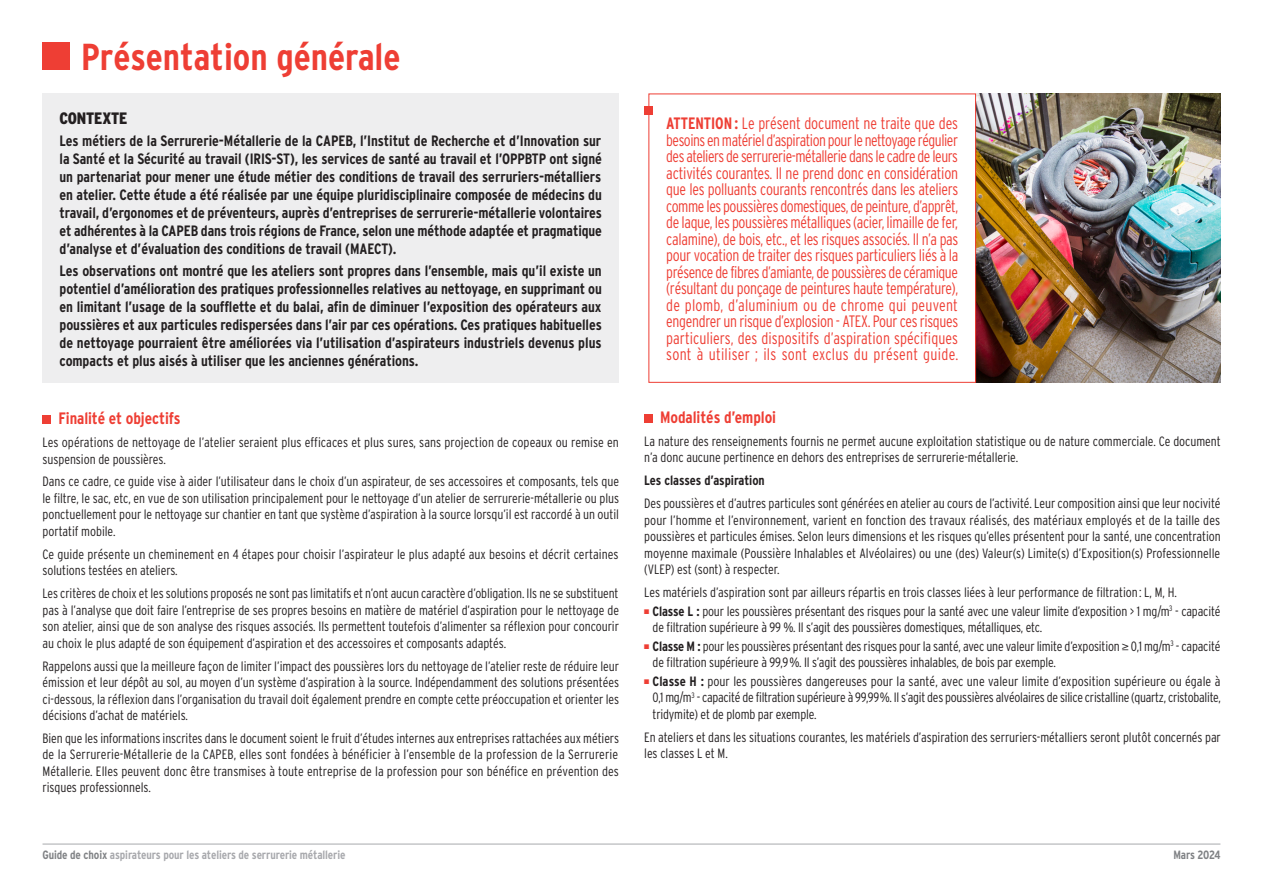
<style>
.page{position:relative;width:1263px;height:893px;background:#fff}
.page>*{position:absolute;margin:0;border:0;box-sizing:border-box;transform-origin:0 0}
.t1{font:700 condensed 37.5px "Interstate";color:#ee3e34}
.t2{font:300 16.5px/16.5px "Interstate Condensed";letter-spacing:.02em;color:#ee3e34;text-align:justify;scale:.95 1}
.t3{font:700 condensed 16.5px "Interstate";letter-spacing:-.005em;color:#ee3e34}
.t4{font:900 condensed 16.5px "Interstate";letter-spacing:-.01em;color:#231f20}
.t5{font:700 condensed 15px/18px "Interstate";letter-spacing:-.005em;color:#231f20;text-align:justify}
.t6{font:300 condensed 13.5px/16.5px "Interstate";letter-spacing:-.005em;color:#231f20}
.t7{font:700 condensed 13.5px "Interstate";letter-spacing:-.005em;color:#231f20}
.t8{font:700 condensed 12px "Interstate";letter-spacing:-.01em;color:#a8a9ad}
.t9{font:700 condensed 12px "Interstate";letter-spacing:-.03em;color:#808285}
.s1{font-family:"Interstate";font-weight:700;font-stretch:condensed}
.s2{color:#ee3e34}
.s3{font-family:"Interstate Condensed";font-weight:700;font-stretch:normal}
.s4{font-family:"Helvetica Neue";font-weight:400;font-stretch:normal;font-size:12px}
.s5{color:#808285}
</style>
<div class="page">
<hr style="left:43px;top:844px;width:1177px;height:1px;background:#a8a9ad">
<img style="left:976px;top:94px;width:244px;height:289px">
<div style="left:43px;top:94px;width:576px;height:289px;background:#eeeeef"></div>
<div style="left:43px;top:416px;width:8px;height:8px;background:#ee3e34"></div>
<div style="left:644px;top:415px;width:9px;height:8px;background:#ee3e34"></div>
<div style="left:648px;top:94px;width:328px;height:289px;border:1px solid #ee3e34"></div>
<div style="left:43px;top:43px;width:27px;height:27px;background:#ee3e34"></div>
<div style="left:644px;top:106px;width:9px;height:9px;background:#ee3e34"></div>
<p class="t1" style="left:81px;top:36px;width:321px">Présentation générale</p>
<p class="t4" style="left:60px;top:109px;width:69px">CONTEXTE</p>
<p class="t5" style="left:60px;top:132px;width:544px">Les métiers de la Serrurerie-Métallerie de la CAPEB, l’Institut de Recherche et d’Innovation sur la Santé et la Sécurité au travail (IRIS-ST), les services de santé au travail et l’OPPBTP ont signé un partenariat pour mener une étude métier des conditions de travail des serruriers-métalliers en atelier. Cette étude a été réalisée par une équipe pluridisciplinaire composée de médecins du travail, d’ergonomes et de préventeurs, auprès d’entreprises de serrurerie-métallerie volontaires et adhérentes à la CAPEB dans trois régions de France, selon une méthode adaptée et pragmatique d’analyse et d’évaluation des conditions de travail (MAECT).</p>
<p class="t5" style="left:60px;top:262px;width:544px">Les observations ont montré que les ateliers sont propres dans l’ensemble, mais qu’il existe un potentiel d’amélioration des pratiques professionnelles relatives au nettoyage, en supprimant ou en limitant l’usage de la soufflette et du balai, afin de diminuer l’exposition des opérateurs aux poussières et aux particules redispersées dans l’air par ces opérations. Ces pratiques habituelles de nettoyage pourraient être améliorées via l’utilisation d’aspirateurs industriels devenus plus compacts et plus aisés à utiliser que les anciennes générations.</p>
<p class="t3" style="left:58px;top:409px;width:124px">Finalité et objectifs</p>
<p class="t6" style="left:43px;top:434px;width:578px">Les opérations de nettoyage de l’atelier seraient plus efficaces et plus sures, sans projection de copeaux ou remise en suspension de poussières.</p>
<p class="t6" style="left:43px;top:473px;width:578px;text-align:justify">Dans ce cadre, ce guide vise à aider l’utilisateur dans le choix d’un aspirateur, de ses accessoires et composants, tels que le filtre, le sac, etc, en vue de son utilisation principalement pour le nettoyage d’un atelier de serrurerie-métallerie ou plus ponctuellement pour le nettoyage sur chantier en tant que système d’aspiration à la source lorsqu’il est raccordé à un outil portatif mobile.</p>
<p class="t6" style="left:43px;top:546px;width:578px">Ce guide présente un cheminement en 4 étapes pour choisir l’aspirateur le plus adapté aux besoins et décrit certaines solutions testées en ateliers.</p>
<p class="t6" style="left:43px;top:585px;width:578px;text-align:justify">Les critères de choix et les solutions proposés ne sont pas limitatifs et n’ont aucun caractère d’obligation. Ils ne se substituent pas à l’analyse que doit faire l’entreprise de ses propres besoins en matière de matériel d’aspiration pour le nettoyage de son atelier, ainsi que de son analyse des risques associés. Ils permettent toutefois d’alimenter sa réflexion pour concourir au choix le plus adapté de son équipement d’aspiration et des accessoires et composants adaptés.</p>
<p class="t6" style="left:43px;top:657px;width:578px;text-align:justify">Rappelons aussi que la meilleure façon de limiter l’impact des poussières lors du nettoyage de l’atelier reste de réduire leur émission et leur dépôt au sol, au moyen d’un système d’aspiration à la source. Indépendamment des solutions présentées ci-dessous, la réflexion dans l’organisation du travail doit également prendre en compte cette préoccupation et orienter les décisions d’achat de matériels.</p>
<p class="t6" style="left:43px;top:730px;width:578px;text-align:justify">Bien que les informations inscrites dans le document soient le fruit d’études internes aux entreprises rattachées aux métiers de la Serrurerie-Métallerie de la CAPEB, elles sont fondées à bénéficier à l’ensemble de la profession de la Serrurerie Métallerie. Elles peuvent donc être transmises à toute entreprise de la profession pour son bénéfice en prévention des risques professionnels.</p>
<p class="t2" style="left:666px;top:115px;width:309px"><span class="s1">ATTENTION :</span> Le présent document ne traite que des besoins en matériel d’aspiration pour le nettoyage régulier des ateliers de serrurerie-métallerie dans le cadre de leurs activités courantes. Il ne prend donc en considération que les polluants courants rencontrés dans les ateliers comme les poussières domestiques, de peinture, d’apprêt, de laque, les poussières métalliques (acier, limaille de fer, calamine), de bois, etc., et les risques associés. Il n’a pas pour vocation de traiter des risques particuliers liés à la présence de fibres d’amiante, de poussières de céramique (résultant du ponçage de peintures haute température), de plomb, d’aluminium ou de chrome qui peuvent engendrer un risque d’explosion - ATEX. Pour ces risques particuliers, des dispositifs d’aspiration spécifiques sont à utiliser ; ils sont exclus du présent guide.</p>
<p class="t3" style="left:660px;top:408px;width:118px">Modalités d’emploi</p>
<p class="t6" style="left:644px;top:433px;width:578px">La nature des renseignements fournis ne permet aucune exploitation statistique ou de nature commerciale. Ce document n’a donc aucune pertinence en dehors des entreprises de serrurerie-métallerie.</p>
<p class="t7" style="left:644px;top:473px;width:122px">Les classes d’aspiration</p>
<p class="t6" style="left:644px;top:495px;width:578px;text-align:justify">Des poussières et d’autres particules sont générées en atelier au cours de l’activité. Leur composition ainsi que leur nocivité pour l’homme et l’environnement, varient en fonction des travaux réalisés, des matériaux employés et de la taille des poussières et particules émises. Selon leurs dimensions et les risques qu’elles présentent pour la santé, une concentration moyenne maximale (Poussière Inhalables et Alvéolaires) ou une (des) Valeur(s) Limite(s) d’Exposition(s) Professionnelle (VLEP) est (sont) à respecter.</p>
<p class="t6" style="left:644px;top:584px;width:534px">Les matériels d’aspiration sont par ailleurs répartis en trois classes liées à leur performance de filtration : L, M, H.</p>
<p class="t6" style="left:653px;top:603px;width:569px;text-indent:-8px"><span class="s2">■</span> <span class="s3">Classe L :</span> pour les poussières présentant des risques pour la santé avec une valeur limite d’exposition &gt; 1 mg/m<sup>3</sup> - capacité de filtration supérieure à 99 %. Il s’agit des poussières domestiques, métalliques, etc.</p>
<p class="t6" style="left:653px;top:638px;width:569px;text-indent:-8px"><span class="s2">■</span> <span class="s3">Classe M :</span> pour les poussières présentant des risques pour la santé, avec une valeur limite d’exposition <span class="s4">≥</span> 0,1 mg/m<sup>3</sup> - capacité de filtration supérieure à 99,9 %. Il s’agit des poussières inhalables, de bois par exemple.</p>
<p class="t6" style="left:653px;top:673px;width:570px;text-align:justify;text-indent:-8px"><span class="s2">■</span> <span class="s3">Classe H :</span> pour les poussières dangereuses pour la santé, avec une valeur limite d’exposition supérieure ou égale à 0,1 mg/m<sup>3</sup> - capacité de filtration supérieure à 99,99 %. Il s’agit des poussières alvéolaires de silice cristalline (quartz, cristobalite, tridymite) et de plomb par exemple.</p>
<p class="t6" style="left:644px;top:729px;width:578px">En ateliers et dans les situations courantes, les matériels d’aspiration des serruriers-métalliers seront plutôt concernés par les classes L et M.</p>
<p class="t8" style="left:43px;top:848px;width:305px"><span class="s5">Guide de choix</span> aspirateurs pour les ateliers de serrurerie métallerie</p>
<p class="t9" style="left:1173px;top:848px;width:49px">Mars 2024</p>
</div>
